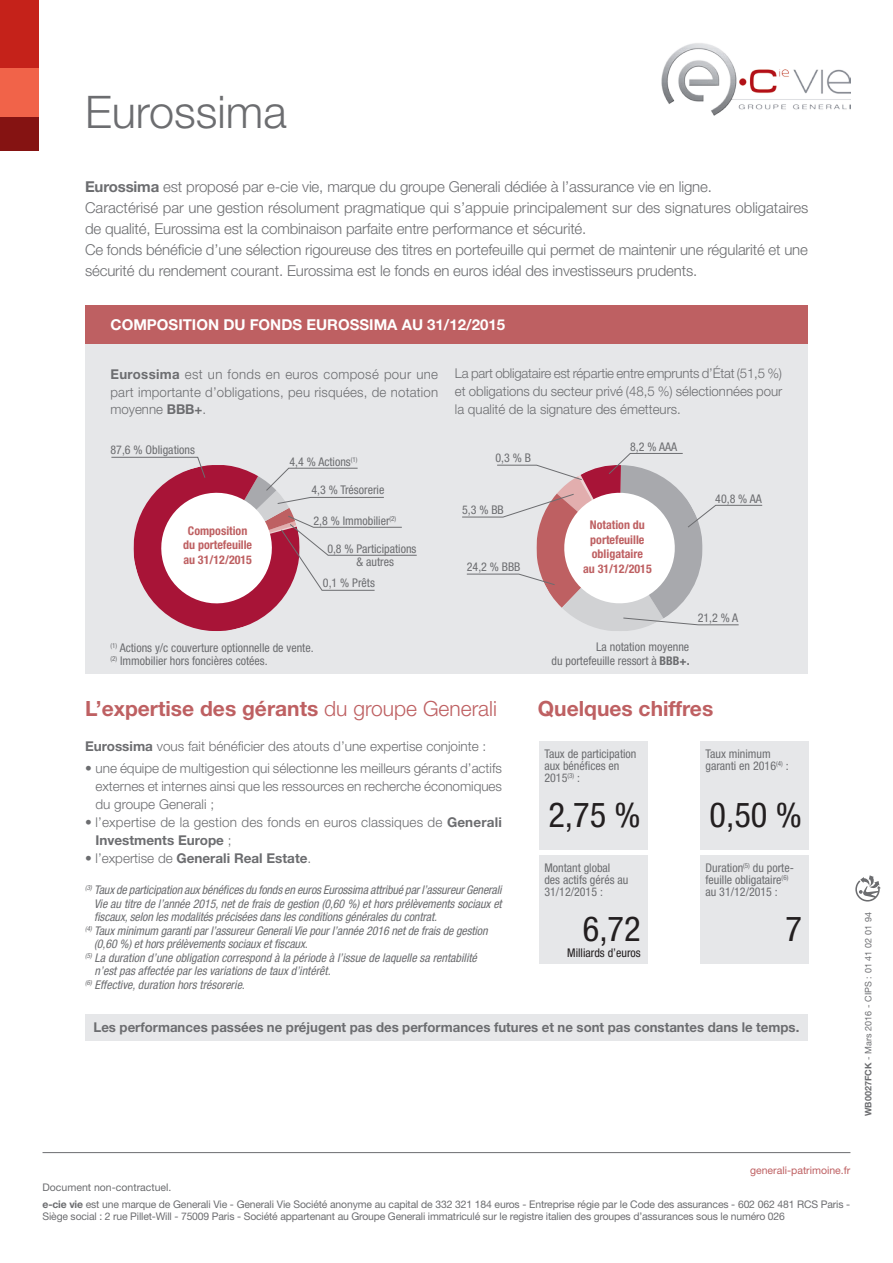
<style>
.page{position:relative;width:893px;height:1263px;background:#fff}
.page>*{position:absolute;margin:0;border:0;box-sizing:border-box;transform-origin:0 0}
.t1{font:300 45px "Helvetica Neue LT Std";color:#6c6d70}
.t2{font:condensed 34.5px "Helvetica Neue LT Std";color:#231f20}
.t3{font:700 21px "Helvetica Neue LT Std";color:#be6062}
.t4{font:300 15px/21px "Helvetica Neue LT Std";letter-spacing:-.01em;color:#6c6d70}
.t5{font:700 15px "Helvetica Neue LT Std";color:#fff}
.t6{font:300 13.5px/18px "Helvetica Neue LT Std";color:#6c6d70;text-align:justify}
.t7{font:700 13.5px "Helvetica Neue LT Std";color:#6c6d70}
.t8{font:italic condensed 12px "Helvetica Neue LT Std";letter-spacing:-.01em;color:#6c6d70}
.t9{font:condensed 12px/12px "Helvetica Neue LT Std";color:#6c6d70}
.t10{font:700 condensed 12px/14.4px "Helvetica Neue LT Std";color:#be6062;text-align:center}
.t11{font:condensed 12px "Helvetica Neue LT Std";color:#231f20}
.t12{font:10.5px/16.8px "Helvetica Neue LT Std";letter-spacing:-.015em;color:#6c6d70}
.t13{font:10.5px "Helvetica Neue LT Std";color:#be6062}
.t14{font:9px "Helvetica Neue LT Std";color:#6c6d70}
.s1{font-weight:700}
.s2{font-weight:300}
</style>
<div class="page">
<div style="left:85px;top:344px;width:723px;height:329px;background:#e6e7e9"></div>
<div style="left:85px;top:306px;width:723px;height:38px;background:#be6062"></div>
<div style="left:0;top:0;width:38px;height:68px;background:#c5221a"></div>
<div style="left:0;top:68px;width:38px;height:49px;background:#f16349"></div>
<div style="left:0;top:117px;width:38px;height:34px;background:#851312"></div>
<hr style="left:43px;top:1152px;width:807px;height:1px;background:#6c6d70">
<div style="left:539px;top:741px;width:108px;height:109px;background:#e6e7e9"></div>
<div style="left:539px;top:855px;width:108px;height:109px;background:#e6e7e9"></div>
<div style="left:700px;top:741px;width:109px;height:109px;background:#e6e7e9"></div>
<div style="left:700px;top:855px;width:109px;height:109px;background:#e6e7e9"></div>
<img style="left:661px;top:43px;width:189px;height:72px">
<svg style="left:855px;top:875px;width:26px;height:26px"></svg>
<div style="left:85px;top:1014px;width:723px;height:26px;background:#e6e7e9"></div>
<svg style="left:111px;top:457px;width:306px;height:174px"></svg>
<svg style="left:462px;top:453px;width:301px;height:178px"></svg>
<h1 class="t1" style="left:85px;top:85px;width:203px">Eurossima</h1>
<p class="t4" style="left:85px;top:175px;width:725px"><span class="s1">Eurossima</span> est proposé par e-cie vie, marque du groupe Generali dédiée à l’assurance vie en ligne.<br>Caractérisé par une gestion résolument pragmatique qui s’appuie principalement sur des signatures obligataires de qualité, Eurossima est la combinaison parfaite entre performance et sécurité.<br>Ce fonds bénéficie d’une sélection rigoureuse des titres en portefeuille qui permet de maintenir une régularité et une sécurité du rendement courant. Eurossima est le fonds en euros idéal des investisseurs prudents.</p>
<p class="t5" style="left:111px;top:316px;width:396px">COMPOSITION DU FONDS EUROSSIMA AU 31/12/2015</p>
<p class="t6" style="left:111px;top:364px;width:329px"><span class="s1">Eurossima</span> est un fonds en euros composé pour une part importante d’obligations, peu risquées, de notation moyenne <span class="s1">BBB+</span>.</p>
<p class="t6" style="left:455px;top:364px;width:329px">La part obligataire est répartie entre emprunts d’État (51,5 %) et obligations du secteur privé (48,5 %) sélectionnées pour la qualité de la signature des émetteurs.</p>
<p class="t9" style="left:111px;top:443px;width:86px">87,6 % Obligations</p>
<p class="t9" style="left:290px;top:455px;width:69px">4,4 % Actions<sup>(1)</sup></p>
<p class="t9" style="left:495px;top:451px;width:37px">0,3 % B</p>
<p class="t9" style="left:630px;top:440px;width:48px">8,2 % AAA</p>
<p class="t10" style="left:183px;top:523px;width:71px">Composition du portefeuille au 31/12/2015</p>
<p class="t9" style="left:312px;top:484px;width:74px">4,3 % Trésorerie</p>
<p class="t9" style="left:313px;top:514px;width:84px">2,8 % Immobilier<sup>(2)</sup></p>
<p class="t9" style="left:327px;top:541px;width:91px;line-height:13.5px;text-align:center">0,8 % Participations &amp; autres</p>
<p class="t9" style="left:323px;top:577px;width:53px">0,1 % Prêts</p>
<p class="t9" style="left:462px;top:503px;width:43px">5,3 % BB</p>
<p class="t9" style="left:467px;top:561px;width:55px">24,2 % BBB</p>
<p class="t10" style="left:583px;top:518px;width:70px">Notation du portefeuille obligataire<br>au 31/12/2015</p>
<p class="t9" style="left:715px;top:492px;width:48px">40,8 % AA</p>
<p class="t9" style="left:698px;top:612px;width:42px">21,2 % A</p>
<p class="t9" style="left:111px;top:640px;width:205px;line-height:13.5px"><sup>(1)</sup> Actions y/c couverture optionnelle de vente. <sup>(2)</sup> Immobilier hors foncières cotées.</p>
<p class="t9" style="left:551px;top:640px;width:140px;line-height:13.5px;text-align:right">La notation moyenne<br>du portefeuille ressort à <span class="s1">BBB+.</span></p>
<h3 class="t3" style="left:85px;top:696px;width:413px">L’expertise des gérants <span class="s2">du groupe Generali</span></h3>
<h3 class="t3" style="left:538px;top:696px;width:177px">Quelques chiffres</h3>
<p class="t6" style="left:85px;top:737px;width:403px"><span class="s1">Eurossima</span> vous fait bénéficier des atouts d’une expertise conjointe :</p>
<p class="t6" style="left:96px;top:759px;width:408px;text-indent:-11px">• une équipe de multigestion qui sélectionne les meilleurs gérants d’actifs externes et internes ainsi que les ressources en recherche économiques du groupe Generali ;</p>
<p class="t6" style="left:96px;top:813px;width:408px;text-indent:-11px">• l’expertise de la gestion des fonds en euros classiques de <span class="s1">Generali<br>Investments Europe</span> ;</p>
<p class="t7" style="left:85px;top:850px;width:228px"><span class="s2">• l’expertise de</span> Generali Real Estate<span class="s2">.</span></p>
<p class="t8" style="left:85px;top:883px;width:418px"><sup>(3)</sup> Taux de participation aux bénéfices du fonds en euros Eurossima attribué par l’assureur Generali</p>
<p class="t8" style="left:94px;top:897px;width:409px">Vie au titre de l’année 2015, net de frais de gestion (0,60 %) et hors prélèvements sociaux et</p>
<p class="t8" style="left:94px;top:910px;width:344px">fiscaux, selon les modalités précisées dans les conditions générales du contrat.</p>
<p class="t8" style="left:85px;top:924px;width:404px"><sup>(4)</sup> Taux minimum garanti par l’assureur Generali Vie pour l’année 2016 net de frais de gestion</p>
<p class="t8" style="left:94px;top:937px;width:215px">(0,60 %) et hors prélèvements sociaux et fiscaux.</p>
<p class="t8" style="left:85px;top:951px;width:393px"><sup>(5)</sup> La duration d’une obligation correspond à la période à l’issue de laquelle sa rentabilité</p>
<p class="t8" style="left:95px;top:964px;width:237px">n’est pas affectée par les variations de taux d’intérêt.</p>
<p class="t8" style="left:85px;top:978px;width:161px"><sup>(6)</sup> Effective, duration hors trésorerie.</p>
<p class="t9" style="left:544px;top:748px;width:94px">Taux de participation aux bénéfices en<br>2015<sup>(3)</sup> :</p>
<h2 class="t2" style="left:548px;top:795px;width:94px">2,75 %</h2>
<p class="t9" style="left:544px;top:861px;width:85px">Montant global des actifs gérés au<br>31/12/2015 :</p>
<p class="t9" style="left:705px;top:748px;width:85px">Taux minimum garanti en 2016<sup>(4)</sup> :</p>
<h2 class="t2" style="left:709px;top:795px;width:94px">0,50 %</h2>
<p class="t9" style="left:705px;top:861px;width:90px">Duration<sup>(5)</sup> du porte&shy;feuille obligataire<sup>(6) </sup>au 31/12/2015 :</p>
<h2 class="t2" style="left:785px;top:909px;width:18px">7</h2>
<h2 class="t2" style="left:583px;top:909px;width:59px">6,72</h2>
<p class="t11" style="left:567px;top:946px;width:75px">Milliards d’euros</p>
<p class="t7" style="left:94px;top:1019px;width:707px">Les performances passées ne préjugent pas des performances futures et ne sont pas constantes dans le temps.</p>
<p class="t14" style="left:863px;top:1116px;width:205px;rotate:-90deg"><span class="s1">WB0027FCK</span> - Mars 2016 - CIPS : 01 41 02 01 94</p>
<p class="t13" style="left:750px;top:1164px;width:102px">generali-patrimoine.fr</p>
<p class="t12" style="left:43px;top:1179px;width:809px">Document non-contractuel.<br><span class="s1">e-cie vie</span> est une marque de Generali Vie - Generali Vie Société anonyme au capital de 332 321 184 euros - Entreprise régie par le Code des assurances - 602 062 481 RCS Paris -</p>
<p class="t12" style="left:43px;top:1208px;width:744px">Siège social : 2 rue Pillet-Will - 75009 Paris - Société appartenant au Groupe Generali immatriculé sur le registre italien des groupes d’assurances sous le numéro 026</p>
</div>
